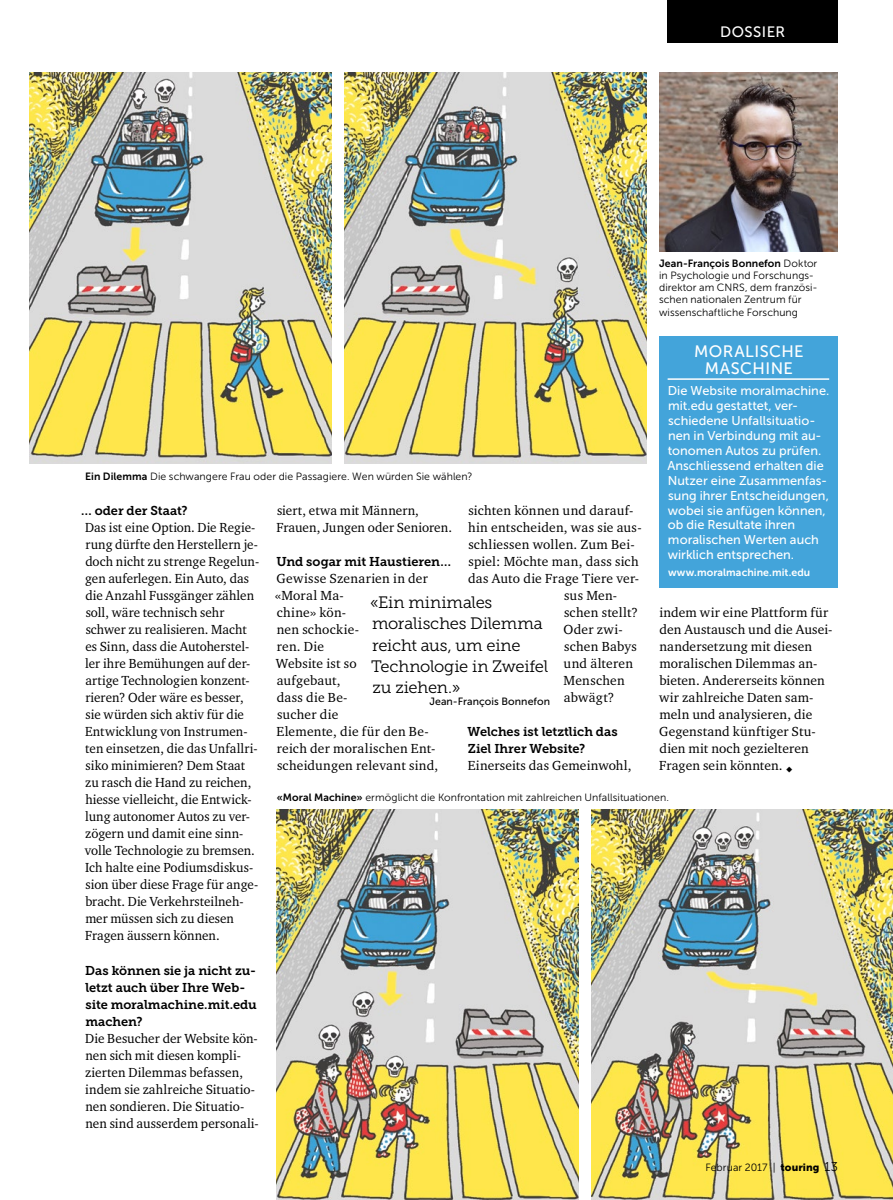
<style>
.page{position:relative;width:893px;height:1200px;background:#fff}
.page>*{position:absolute;margin:0;border:0;box-sizing:border-box;transform-origin:0 0}
.t1{font:16.5px/21.3px "Museo Slab 300";letter-spacing:-.01em;color:#000}
.t2{font:16.5px/17px "Museo Sans 500";letter-spacing:.03em;color:#fff;text-align:center}
.t3{font:15px "Museo Sans 500";letter-spacing:.03em;color:#fff}
.t4{font:13.5px/17px "Charter ITC Pro";letter-spacing:.005em;color:#000}
.t5{font:12.75px/14.9px "Museo Sans 500";color:#fff}
.t6{font:12.75px/17px "Museo Slab 700";color:#000}
.t7{font:10.5px/12px "Museo Sans 300";letter-spacing:.005em;color:#000}
.t8{font:10.5px "Museo Sans 700";letter-spacing:.005em;color:#000}
.t9{font:10.5px "Museo Sans 700";letter-spacing:.01em;color:#fff}
.t10{font:10.5px "Museo Sans 500";letter-spacing:.01em;color:#000}
.s1{font-family:"Museo Sans 300"}
.s2{font-family:"Museo Sans 700"}
.s3{font-family:"Museo Sans 900"}
.s4{font-size:12.75px}
</style>
<div class="page">
<div style="left:659px;top:336px;width:179px;height:251px;background:#43a4da"></div>
<hr style="left:668px;top:378px;width:161px;height:2px;background:#fff">
<img style="left:659px;top:72px;width:179px;height:179px">
<img style="left:30px;top:72px;width:302px;height:391px">
<img style="left:276px;top:809px;width:302px;height:390px">
<img style="left:344px;top:72px;width:302px;height:391px">
<img style="left:591px;top:809px;width:302px;height:390px">
<div style="left:668px;top:0;width:170px;height:43px;background:#000"></div>
<p class="t3" style="left:720px;top:23px;width:67px">DOSSIER</p>
<p class="t8" style="left:659px;top:258px;width:160px">Jean-François Bonnefon <span class="s1">Doktor</span></p>
<p class="t7" style="left:659px;top:270px;width:160px">in Psychologie und Forschungs&shy;direktor am CNRS, dem französi&shy;schen nationalen Zentrum für wissenschaftliche Forschung</p>
<p class="t2" style="left:694px;top:343px;width:111px">MORALISCHE<br>MASCHINE</p>
<p class="t5" style="left:667px;top:383px;width:163px">Die Website moralmachine. mit.edu gestattet, ver&shy;schiedene Unfallsituatio&shy;nen in Verbindung mit au&shy;tonomen Autos zu prüfen.<br>Anschliessend erhalten die<br>Nutzer eine Zusammenfas&shy;sung ihrer Entscheidungen, wobei sie anfügen können, ob die Resultate ihren moralischen Werten auch wirklich entsprechen.</p>
<p class="t9" style="left:668px;top:566px;width:144px">www.moralmachine.mit.edu</p>
<p class="t7" style="left:85px;top:470px;width:389px"><span class="s2">Ein Dilemma</span> Die schwangere Frau oder die Passagiere. Wen würden Sie wählen?</p>
<p class="t4" style="left:468px;top:501px;width:166px">sichten können und darauf-</p>
<p class="t4" style="left:468px;top:518px;width:175px">hin entscheiden, was sie aus-</p>
<p class="t4" style="left:468px;top:535px;width:168px">schliessen wollen. Zum Bei-</p>
<p class="t4" style="left:468px;top:552px;width:172px">spiel: Möchte man, dass sich</p>
<p class="t4" style="left:468px;top:569px;width:173px">das Auto die Frage Tiere ver-</p>
<p class="t4" style="left:564px;top:586px;width:55px">sus Men-</p>
<p class="t4" style="left:564px;top:603px;width:75px">schen stellt?</p>
<p class="t4" style="left:563px;top:620px;width:61px">Oder zwi-</p>
<p class="t4" style="left:564px;top:637px;width:74px">schen Babys</p>
<p class="t4" style="left:564px;top:654px;width:71px">und älteren</p>
<p class="t4" style="left:564px;top:671px;width:63px">Menschen</p>
<p class="t4" style="left:564px;top:688px;width:52px">abwägt?</p>
<p class="t6" style="left:467px;top:723px;width:152px">Welches ist letztlich das<br>Ziel Ihrer Website?</p>
<p class="t4" style="left:468px;top:756px;width:165px">Einerseits das Gemeinwohl,</p>
<p class="t4" style="left:276px;top:501px;width:177px">siert, etwa mit Männern,<br>Frauen, Jungen oder Senioren.</p>
<p class="t6" style="left:276px;top:553px;width:176px">Und sogar mit Haustieren…</p>
<p class="t4" style="left:275px;top:569px;width:164px">Gewisse Szenarien in der «Moral Ma-<br>chine» kön-<br>nen schockie-<br>ren. Die<br>Website ist so<br>aufgebaut,<br>dass die Be-<br>sucher die<br>Elemente, die für den Be&shy;reich der moralischen Ent&shy;scheidungen relevant sind,</p>
<p class="t6" style="left:81px;top:502px;width:108px">… oder der Staat?</p>
<p class="t4" style="left:85px;top:518px;width:176px">Das ist eine Option. Die Regie&shy;rung dürfte den Herstellern je&shy;doch nicht zu strenge Regelun&shy;gen auferlegen. Ein Auto, das die Anzahl Fussgänger zählen soll, wäre technisch sehr schwer zu realisieren. Macht es Sinn, dass die Autoherstel&shy;ler ihre Bemühungen auf der&shy;artige Technologien konzent&shy;rieren? Oder wäre es besser, sie würden sich aktiv für die<br>Entwicklung von Instrumen&shy;ten einsetzen, die das Unfallri&shy;siko minimieren? Dem Staat zu rasch die Hand zu reichen, hiesse vielleicht, die Entwick&shy;lung autonomer Autos zu ver&shy;zögern und damit eine sinn&shy;volle Technologie zu bremsen.<br>Ich halte eine Podiumsdiskus&shy;sion über diese Frage für ange&shy;bracht. Die Verkehrsteilneh&shy;mer müssen sich zu diesen<br>Fragen äussern können.</p>
<p class="t6" style="left:85px;top:961px;width:173px">Das können sie ja nicht zu&shy;letzt auch über Ihre Web&shy;site moralmachine.mit.edu machen?</p>
<p class="t4" style="left:85px;top:1028px;width:175px">Die Besucher der Website kön&shy;nen sich mit diesen kompli&shy;zierten Dilemmas befassen, indem sie zahlreiche Situatio&shy;nen sondieren. Die Situatio&shy;nen sind ausserdem personali-</p>
<p class="t1" style="left:370px;top:591px;width:180px">«Ein minimales moralisches Dilemma reicht aus, um eine<br>Technologie in Zweifel zu ziehen.»</p>
<p class="t10" style="left:429px;top:695px;width:122px">Jean-François Bonnefon</p>
<p class="t4" style="left:659px;top:603px;width:175px">indem wir eine Plattform für den Austausch und die Ausei&shy;nandersetzung mit diesen moralischen Dilemmas an&shy;bieten. Andererseits können wir zahlreiche Daten sam&shy;meln und analysieren, die<br>Gegenstand künftiger Stu&shy;dien mit noch gezielteren<br>Fragen sein könnten. •</p>
<p class="t7" style="left:277px;top:791px;width:394px"><span class="s2">«Moral Machine»</span> ermöglicht die Konfrontation mit zahlreichen Unfallsituationen.</p>
<p class="t7" style="left:705px;top:1161px;width:134px">Februar 2017 | <span class="s3">touring</span> <span class="s4">13</span></p>
</div>
